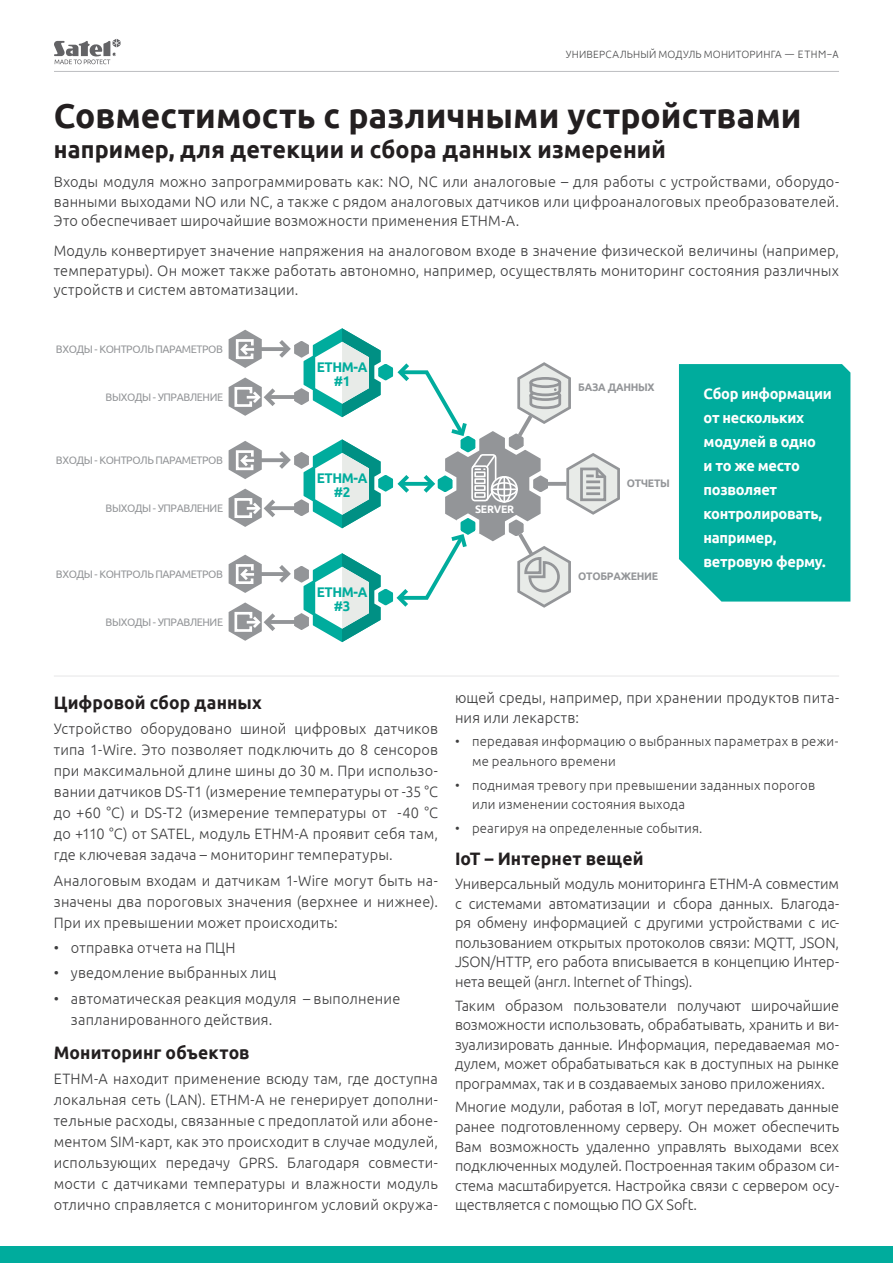
<style>
.page{position:relative;width:893px;height:1263px;background:#fff}
.page>*{position:absolute;margin:0;border:0;box-sizing:border-box;transform-origin:0 0}
.t1{font:700 34.5px "Ubuntu";color:#231f20}
.t2{font:700 24px "Ubuntu";letter-spacing:.005em;color:#231f20}
.t3{font:700 18px "Ubuntu";letter-spacing:.005em;color:#231f20}
.t4{font:300 15px/19.5px "Ubuntu";letter-spacing:.01em;color:#3e3e3f;text-align:justify}
.t5{font:700 15px/24px "Ubuntu";letter-spacing:-.02em;color:#fff}
.t6{font:700 13.95px/14px "Ubuntu";letter-spacing:-.03em;color:#00ac9d;text-align:center;scale:.96 1}
.t7{font:300 13.5px/19.5px "Ubuntu";letter-spacing:.015em;color:#3e3e3f}
.t8{font:10.95px "Ubuntu";letter-spacing:-.04em;color:#939598}
.t9{font:700 10.95px "Ubuntu";letter-spacing:-.025em;color:#939598;scale:.96 1}
.t10{font:700 10.95px "Ubuntu";letter-spacing:-.025em;color:#fff;scale:.96 1}
.t11{font:300 10.5px "Ubuntu";letter-spacing:.015em;color:#4b4c4d}
.s1{font-family:"Vision";font-size:12px}
</style>
<div class="page">
<svg style="left:229px;top:328px;width:391px;height:314px"></svg>
<svg style="left:402px;top:482px;width:30px;height:4px"></svg>
<div style="left:679px;top:364px;width:171px;height:237px;background:#00ac9d"></div>
<hr style="left:54px;top:675px;width:785px;height:2px;background:#eeeeef">
<svg style="left:54px;top:39px;width:67px;height:25px"></svg>
<hr style="left:54px;top:71px;width:785px;height:1px;background:#bcbdc0">
<div style="left:0;top:1246px;width:893px;height:17px;background:#00ac9d"></div>
<p class="t11" style="left:566px;top:48px;width:275px">УНИВЕРСАЛЬНЫЙ МОДУЛЬ МОНИТОРИНГА <span class="s1">— ETHM-A</span></p>
<h1 class="t1" style="left:54px;top:95px;width:749px">Совместимость с различными устройствами</h1>
<h2 class="t2" style="left:54px;top:135px;width:613px">например, для детекции и сбора данных измерений</h2>
<p class="t4" style="left:54px;top:172px;width:787px">Входы модуля можно запрограммировать как: NO, NC или аналоговые – для работы с устройствами, оборудо&shy;ванными выходами NO или NC, а также с рядом аналоговых датчиков или цифроаналоговых преобразователей.<br>Это обеспечивает широчайшие возможности применения ETHM-A.</p>
<p class="t4" style="left:54px;top:241px;width:787px">Модуль конвертирует значение напряжения на аналоговом входе в значение физической величины (например, температуры). Он может также работать автономно, например, осуществлять мониторинг состояния различных устройств и систем автоматизации.</p>
<p class="t8" style="left:56px;top:342px;width:168px">ВХОДЫ - КОНТРОЛЬ ПАРАМЕТРОВ</p>
<p class="t8" style="left:106px;top:390px;width:119px">ВЫХОДЫ - УПРАВЛЕНИЕ</p>
<p class="t8" style="left:56px;top:453px;width:168px">ВХОДЫ - КОНТРОЛЬ ПАРАМЕТРОВ</p>
<p class="t8" style="left:106px;top:501px;width:119px">ВЫХОДЫ - УПРАВЛЕНИЕ</p>
<p class="t8" style="left:56px;top:567px;width:168px">ВХОДЫ - КОНТРОЛЬ ПАРАМЕТРОВ</p>
<p class="t8" style="left:106px;top:615px;width:119px">ВЫХОДЫ - УПРАВЛЕНИЕ</p>
<p class="t6" style="left:317px;top:360px;width:54px">ETHM-A #1</p>
<p class="t6" style="left:317px;top:471px;width:54px">ETHM-A #2</p>
<p class="t6" style="left:317px;top:585px;width:54px">ETHM-A #3</p>
<p class="t10" style="left:475px;top:502px;width:42px">SERVER</p>
<p class="t9" style="left:578px;top:380px;width:81px">БАЗА ДАННЫХ</p>
<p class="t9" style="left:627px;top:477px;width:46px">ОТЧЕТЫ</p>
<p class="t9" style="left:578px;top:570px;width:85px">ОТОБРАЖЕНИЕ</p>
<p class="t5" style="left:703px;top:381px;width:130px">Сбор информации от нескольких модулей в одно<br>и то же место позволяет контролировать, например, ветровую ферму.</p>
<p class="t3" style="left:54px;top:691px;width:209px">Цифровой сбор данных</p>
<p class="t4" style="left:54px;top:718px;width:386px;line-height:21px">Устройство оборудовано шиной цифровых датчиков типа 1-Wire. Это позволяет подключить до 8 сенсоров при максимальной длине шины до 30 м. При использо&shy;вании датчиков DS-T1 (измерение температуры от -35 °C до +60 °C) и DS-T2 (измерение температуры от -40 °C до +110 °C) от SATEL, модуль ETHM-A проявит себя там, где ключевая задача – мониторинг температуры.</p>
<p class="t4" style="left:54px;top:869px;width:386px;line-height:21px">Аналоговым входам и датчикам 1-Wire могут быть на&shy;значены два пороговых значения (верхнее и нижнее).<br>При их превышении может происходить:</p>
<p class="t4" style="left:54px;top:938px;width:183px">• отправка отчета на ПЦН</p>
<p class="t4" style="left:54px;top:963px;width:224px">• уведомление выбранных лиц</p>
<p class="t4" style="left:71px;top:987px;width:331px;line-height:21px;text-indent:-17px">• автоматическая реакция модуля – выполнение запланированного действия.</p>
<p class="t3" style="left:54px;top:1041px;width:197px">Мониторинг объектов</p>
<p class="t4" style="left:54px;top:1068px;width:386px;line-height:21px">ETHM-A находит применение всюду там, где доступна локальная сеть (LAN). ETHM-A не генерирует дополни&shy;тельные расходы, связанные с предоплатой или абоне&shy;ментом SIM-карт, как это происходит в случае модулей, использующих передачу GPRS. Благодаря совмести&shy;мости с датчиками температуры и влажности модуль отлично справляется с мониторингом условий окружа-</p>
<p class="t4" style="left:455px;top:687px;width:386px">ющей среды, например, при хранении продуктов пита&shy;ния или лекарств:</p>
<p class="t7" style="left:472px;top:731px;width:368px;text-indent:-17px">• передавая информацию о выбранных параметрах в режи&shy;ме реального времени</p>
<p class="t7" style="left:472px;top:775px;width:345px;text-indent:-17px">• поднимая тревогу при превышении заданных порогов или изменении состояния выхода</p>
<p class="t7" style="left:455px;top:818px;width:249px">• реагируя на определенные события.</p>
<p class="t3" style="left:455px;top:848px;width:190px">IoT – Интернет вещей</p>
<p class="t4" style="left:455px;top:873px;width:386px">Универсальный модуль мониторинга ETHM-A совместим с системами автоматизации и сбора данных. Благода&shy;ря обмену информацией с другими устройствами с ис&shy;пользованием открытых протоколов связи: MQTT, JSON, JSON/HTTP, его работа вписывается в концепцию Интер&shy;нета вещей (англ. Internet of Things).</p>
<p class="t4" style="left:455px;top:995px;width:386px">Таким образом пользователи получают широчайшие возможности использовать, обрабатывать, хранить и ви&shy;зуализировать данные. Информация, передаваемая мо&shy;дулем, может обрабатываться как в доступных на рынке программах, так и в создаваемых заново приложениях.</p>
<p class="t4" style="left:455px;top:1097px;width:386px">Многие модули, работая в IoT, могут передавать данные ранее подготовленному серверу. Он может обеспечить Вам возможность удаленно управлять выходами всех подключенных модулей. Построенная таким образом си&shy;стема масштабируется. Настройка связи с сервером осу&shy;ществляется с помощью ПО GX Soft.</p>
</div>
